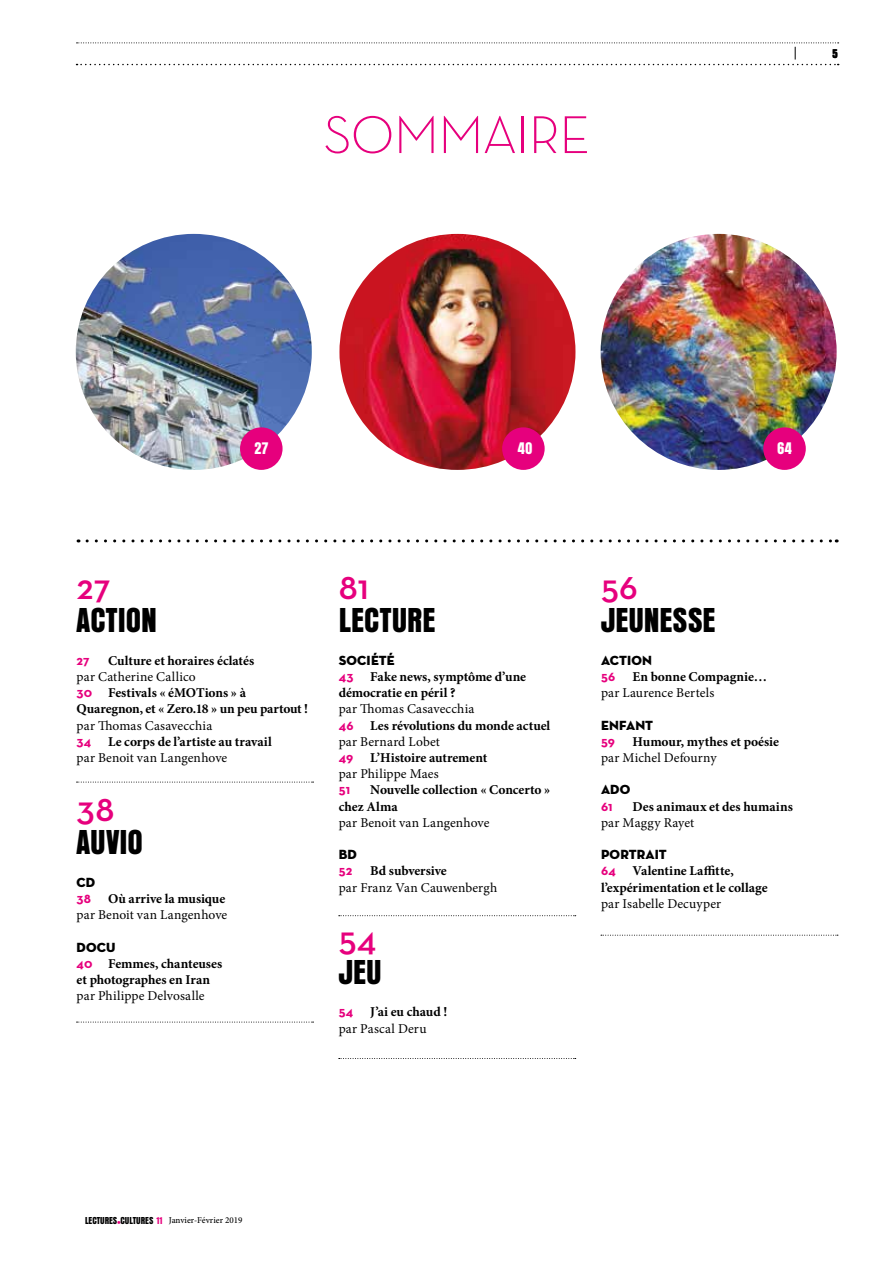
<style>
.page{position:relative;width:893px;height:1263px;background:#fff}
.page>*{position:absolute;margin:0;border:0;box-sizing:border-box;transform-origin:0 0}
.t1{font:300 54px "Neutra Text";letter-spacing:-.02em;color:#e6007d}
.t2{font:36px "Anzeigen Gro D";letter-spacing:.005em;color:#000}
.t3{font:600 36px "Neutra Text";letter-spacing:.01em;color:#e6007d}
.t4{font:18px "Anzeigen Gro D";color:#fff}
.t5{font:13.5px/16.2px "Minion Pro";letter-spacing:.01em;color:#000}
.t6{font:700 13.5px/16.2px "Minion Pro";letter-spacing:-.005em;color:#000}
.t7{font:13.5px "Neutra Disp Titling";letter-spacing:.01em;color:#000}
.t8{font:700 13.5px "Neutra Text";letter-spacing:.015em;color:#e6007d}
.t9{font:13.5px "Anzeigen Gro D";color:#000}
.t10{font:500 9px "Minion Pro";color:#000}
.s1{font-weight:400}
.s2{font-family:"Neutra Text";color:#e6007d}
.s3{font-family:"Neutra Text";font-weight:700;color:#e6007d}
.s4{font-weight:700}
.s5{font-family:"Anzeigen Gro D";font-weight:400;font-size:10.5px}
.s6{font-family:"Anzeigen Gro D";font-weight:400;font-size:10.5px;color:#e6007d}
</style>
<div class="page">
<svg style="left:77px;top:43px;width:762px;height:22px"></svg>
<img style="left:339px;top:234px;width:236px;height:236px;border-radius:118px">
<img style="left:76px;top:234px;width:236px;height:236px;border-radius:118px">
<img style="left:601px;top:234px;width:236px;height:236px;border-radius:118px">
<svg style="left:87px;top:539px;width:750px;height:3px"></svg>
<svg style="left:77px;top:782px;width:237px;height:1px"></svg>
<svg style="left:77px;top:1022px;width:237px;height:1px"></svg>
<svg style="left:339px;top:915px;width:237px;height:1px"></svg>
<svg style="left:339px;top:1058px;width:237px;height:1px"></svg>
<svg style="left:601px;top:935px;width:237px;height:1px"></svg>
<div style="left:240px;top:427px;width:43px;height:43px;background:#e6007d;border-radius:50%"></div>
<div style="left:502px;top:427px;width:43px;height:43px;background:#e6007d;border-radius:50%"></div>
<div style="left:763px;top:427px;width:43px;height:43px;background:#e6007d;border-radius:50%"></div>
<h1 class="t1" style="left:323px;top:102px;width:268px">SOMMAIRE</h1>
<p class="t9" style="left:832px;top:46px;width:7px">5</p>
<h3 class="t4" style="left:255px;top:439px;width:15px">27</h3>
<h3 class="t4" style="left:517px;top:439px;width:17px">40</h3>
<h3 class="t4" style="left:777px;top:439px;width:16px">64</h3>
<h2 class="t3" style="left:77px;top:565px;width:36px">27</h2>
<h2 class="t2" style="left:77px;top:601px;width:82px">ACTION</h2>
<p class="t8" style="left:77px;top:652px;width:15px">27</p>
<p class="t6" style="left:108px;top:652px;width:148px">Culture et horaires éclatés</p>
<p class="t6" style="left:77px;top:668px;width:233px"><span class="s1">par Catherine Callico<br></span><span class="s2">30</span> Festivals « éMOTions » à<br>Quaregnon, et « Zero.18 » un peu partout !</p>
<p class="t5" style="left:77px;top:717px;width:197px">par Thomas Casavecchia<br><span class="s3">34</span> <span class="s4">Le corps de l’artiste au travail </span>par Benoit van Langenhove</p>
<h2 class="t3" style="left:77px;top:787px;width:39px">38</h2>
<h2 class="t2" style="left:77px;top:823px;width:68px">AUVIO</h2>
<p class="t7" style="left:77px;top:874px;width:20px">CD</p>
<p class="t5" style="left:77px;top:890px;width:152px"><span class="s3">38</span> <span class="s4">Où arrive la musique </span>par Benoit van Langenhove</p>
<p class="t7" style="left:77px;top:938px;width:40px">DOCU</p>
<p class="t6" style="left:77px;top:955px;width:147px"><span class="s2">40</span> Femmes, chanteuses et photographes en Iran</p>
<p class="t5" style="left:77px;top:988px;width:130px">par Philippe Delvosalle</p>
<h2 class="t3" style="left:339px;top:565px;width:32px">81</h2>
<h2 class="t2" style="left:339px;top:601px;width:98px">LECTURE</h2>
<p class="t7" style="left:339px;top:652px;width:57px">SOCIÉTÉ</p>
<p class="t6" style="left:339px;top:668px;width:189px"><span class="s2">43</span> Fake news, symptôme d’une démocratie en péril ?</p>
<p class="t5" style="left:339px;top:701px;width:213px">par Thomas Casavecchia<br><span class="s3">46</span> <span class="s4">Les révolutions du monde actuel </span>par Bernard Lobet<br><span class="s3">49</span> <span class="s4">L’Histoire autrement<br></span>par Philippe Maes</p>
<p class="t8" style="left:339px;top:781px;width:13px">51</p>
<p class="t6" style="left:339px;top:782px;width:213px;text-indent:31px">Nouvelle collection « Concerto » chez Alma</p>
<p class="t5" style="left:339px;top:814px;width:152px">par Benoit van Langenhove</p>
<p class="t7" style="left:339px;top:846px;width:20px">BD</p>
<p class="t8" style="left:339px;top:862px;width:15px">52</p>
<p class="t6" style="left:370px;top:863px;width:78px">Bd subversive</p>
<p class="t5" style="left:339px;top:879px;width:160px">par Franz Van Cauwenbergh</p>
<h2 class="t3" style="left:339px;top:916px;width:39px">54</h2>
<h2 class="t2" style="left:339px;top:953px;width:45px">JEU</h2>
<p class="t8" style="left:339px;top:1003px;width:16px">54</p>
<p class="t6" style="left:370px;top:1004px;width:78px">J’ai eu chaud !</p>
<p class="t5" style="left:339px;top:1020px;width:89px">par Pascal Deru</p>
<h2 class="t3" style="left:601px;top:565px;width:38px">56</h2>
<h2 class="t2" style="left:601px;top:601px;width:116px">JEUNESSE</h2>
<p class="t7" style="left:601px;top:652px;width:53px">ACTION</p>
<p class="t8" style="left:601px;top:668px;width:16px">56</p>
<p class="t6" style="left:632px;top:668px;width:136px">En bonne Compagnie…</p>
<p class="t5" style="left:601px;top:685px;width:115px">par Laurence Bertels</p>
<p class="t7" style="left:601px;top:716px;width:54px">ENFANT</p>
<p class="t8" style="left:601px;top:733px;width:16px">59</p>
<p class="t6" style="left:632px;top:733px;width:148px">Humour, mythes et poésie</p>
<p class="t5" style="left:601px;top:749px;width:117px">par Michel Defourny</p>
<p class="t7" style="left:601px;top:781px;width:31px">ADO</p>
<p class="t8" style="left:601px;top:797px;width:13px">61</p>
<p class="t6" style="left:632px;top:798px;width:162px">Des animaux et des humains</p>
<p class="t5" style="left:601px;top:814px;width:95px">par Maggy Rayet</p>
<p class="t7" style="left:601px;top:846px;width:67px">PORTRAIT</p>
<p class="t6" style="left:601px;top:863px;width:168px"><span class="s2">64</span> Valentine Laffitte, l’expérimentation et le collage</p>
<p class="t5" style="left:601px;top:895px;width:122px">par Isabelle Decuyper</p>
<p class="t10" style="left:85px;top:1214px;width:159px"><span class="s5">LECTURES</span><span class="s6">•</span><span class="s5">CULTURES</span> <span class="s6">11</span> Janvier-Février 2019</p>
</div>
